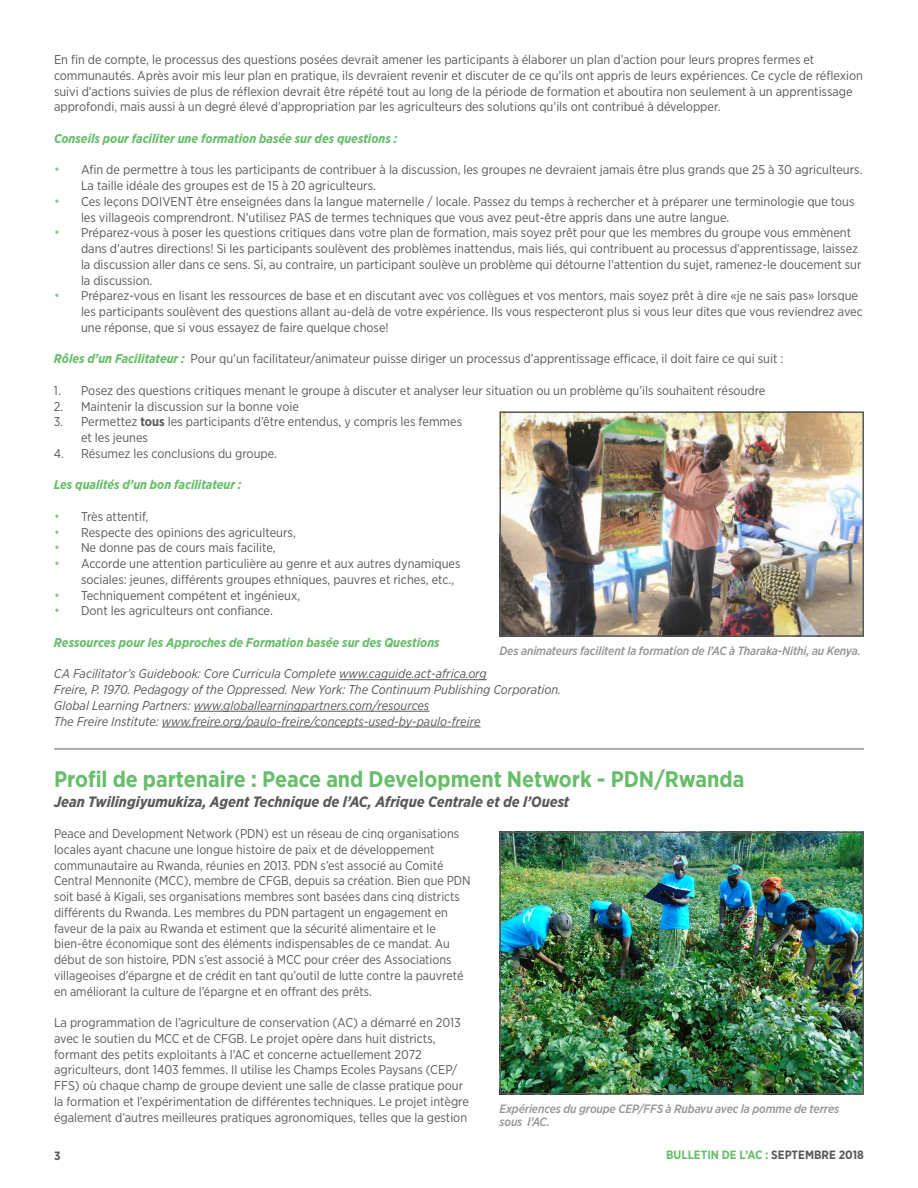
<style>
.page{position:relative;width:918px;height:1188px;background:#fff}
.page>*{position:absolute;margin:0;border:0;box-sizing:border-box;transform-origin:0 0}
.t1{font:700 22.5px "Gotham Narrow";color:#67be6a}
.t2{font:italic 700 15px "Gotham Narrow";color:#58595b}
.t3{font:12.75px/15.8px "Gotham Narrow";color:#58595b}
.t4{font:italic 12.75px/15.8px "Gotham Narrow";color:#58595b}
.t5{font:italic 700 12.75px "Gotham Narrow";color:#67be6a}
.t6{font:italic 500 12px/13.5px "Gotham Narrow";letter-spacing:-.01em;color:#939598}
.t7{font:700 12px "Gotham Narrow";color:#67be6a}
.t8{font:700 12px "Gotham Narrow";color:#58595b}
.s1{font-size:13.5px;color:#86c986}
.s2{font-weight:700;font-style:italic;color:#67be6a}
.s3{font-weight:700}
.s4{color:#58595b}
</style>
<div class="page">
<hr style="left:339px;top:679px;width:148px;height:1px;background:#58595b">
<hr style="left:194px;top:711px;width:235px;height:1px;background:#58595b">
<hr style="left:162px;top:727px;width:319px;height:1px;background:#58595b">
<hr style="left:54px;top:748px;width:810px;height:2px;background:#939598">
<img style="left:503px;top:835px;width:358px;height:256px">
<div style="left:500px;top:832px;width:364px;height:262px;border:2px solid #58595b"></div>
<img style="left:503px;top:414px;width:358px;height:220px">
<div style="left:500px;top:411px;width:364px;height:226px;border:2px solid #58595b"></div>
<p class="t3" style="left:54px;top:52px;width:810px">En fin de compte, le processus des questions posées devrait amener les participants à élaborer un plan d’action pour leurs propres fermes et communautés. Après avoir mis leur plan en pratique, ils devraient revenir et discuter de ce qu’ils ont appris de leurs expériences. Ce cycle de réflexion suivi d’actions suivies de plus de réflexion devrait être répété tout au long de la période de formation et aboutira non seulement à un apprentissage approfondi, mais aussi à un degré élevé d’appropriation par les agriculteurs des solutions qu’ils ont contribué à développer.</p>
<p class="t5" style="left:54px;top:130px;width:345px">Conseils pour faciliter une formation basée sur des questions :</p>
<p class="t3" style="left:81px;top:162px;width:783px;text-indent:-27px"><span class="s1">•</span> Afin de permettre à tous les participants de contribuer à la discussion, les groupes ne devraient jamais être plus grands que 25 à 30 agriculteurs.<br>La taille idéale des groupes est de 15 à 20 agriculteurs.</p>
<p class="t3" style="left:81px;top:193px;width:775px;text-indent:-27px"><span class="s1">•</span> Ces leçons DOIVENT être enseignées dans la langue maternelle / locale. Passez du temps à rechercher et à préparer une terminologie que tous les villageois comprendront. N’utilisez PAS de termes techniques que vous avez peut-être appris dans une autre langue.</p>
<p class="t3" style="left:81px;top:225px;width:782px;text-indent:-27px"><span class="s1">•</span> Préparez-vous à poser les questions critiques dans votre plan de formation, mais soyez prêt pour que les membres du groupe vous emmènent dans d’autres directions! Si les participants soulèvent des problèmes inattendus, mais liés, qui contribuent au processus d’apprentissage, laissez la discussion aller dans ce sens. Si, au contraire, un participant soulève un problème qui détourne l’attention du sujet, ramenez-le doucement sur la discussion.</p>
<p class="t3" style="left:81px;top:288px;width:783px;text-indent:-27px"><span class="s1">•</span> Préparez-vous en lisant les ressources de base et en discutant avec vos collègues et vos mentors, mais soyez prêt à dire «je ne sais pas» lorsque les participants soulèvent des questions allant au-delà de votre expérience. Ils vous respecteront plus si vous leur dites que vous reviendrez avec une réponse, que si vous essayez de faire quelque chose!</p>
<p class="t3" style="left:54px;top:351px;width:731px"><span class="s2">Rôles d’un Facilitateur :</span> Pour qu’un facilitateur/animateur puisse diriger un processus d’apprentissage efficace, il doit faire ce qui suit :</p>
<p class="t3" style="left:54px;top:382px;width:713px">1. Posez des questions critiques menant le groupe à discuter et analyser leur situation ou un problème qu’ils souhaitent résoudre</p>
<p class="t3" style="left:54px;top:398px;width:246px">2. Maintenir la discussion sur la bonne voie</p>
<p class="t3" style="left:81px;top:414px;width:383px;text-indent:-27px">3. Permettez <span class="s3">tous</span> les participants d’être entendus, y compris les femmes et les jeunes</p>
<p class="t3" style="left:54px;top:445px;width:225px">4. Résumez les conclusions du groupe.</p>
<p class="t5" style="left:54px;top:477px;width:189px">Les qualités d’un bon facilitateur :</p>
<p class="t3" style="left:54px;top:508px;width:96px"><span class="s1">•</span> Très attentif,</p>
<p class="t3" style="left:54px;top:524px;width:243px"><span class="s1">•</span> Respecte des opinions des agriculteurs,</p>
<p class="t3" style="left:54px;top:540px;width:223px"><span class="s1">•</span> Ne donne pas de cours mais facilite,</p>
<p class="t3" style="left:81px;top:556px;width:381px;text-indent:-27px"><span class="s1">•</span> Accorde une attention particulière au genre et aux autres dynamiques sociales: jeunes, différents groupes ethniques, pauvres et riches, etc.,</p>
<p class="t3" style="left:54px;top:587px;width:248px"><span class="s1">•</span> Techniquement compétent et ingénieux,</p>
<p class="t3" style="left:54px;top:603px;width:220px"><span class="s1">•</span> Dont les agriculteurs ont confiance.</p>
<p class="t5" style="left:54px;top:634px;width:387px">Ressources pour les Approches de Formation basée sur des Questions</p>
<p class="t4" style="left:54px;top:666px;width:509px">CA Facilitator’s Guidebook: Core Curricula Complete www.caguide.act-africa.org<br>Freire, P. 1970. Pedagogy of the Oppressed. New York: The Continuum Publishing Corporation.<br>Global Learning Partners: www.globallearningpartners.com/resources<br>The Freire Institute: www.freire.org/paulo-freire/concepts-used-by-paulo-freire</p>
<p class="t6" style="left:500px;top:644px;width:363px">Des animateurs facilitent la formation de l’AC à Tharaka-Nithi, au Kenya.</p>
<h1 class="t1" style="left:54px;top:765px;width:692px">Profil de partenaire : Peace and Development Network - PDN/Rwanda</h1>
<p class="t2" style="left:54px;top:792px;width:517px">Jean Twilingiyumukiza, Agent Technique de l’AC, Afrique Centrale et de l’Ouest</p>
<p class="t3" style="left:54px;top:826px;width:418px">Peace and Development Network (PDN) est un réseau de cinq organisations locales ayant chacune une longue histoire de paix et de développement communautaire au Rwanda, réunies en 2013. PDN s’est associé au Comité Central Mennonite (MCC), membre de CFGB, depuis sa création. Bien que PDN soit basé à Kigali, ses organisations membres sont basées dans cinq districts différents du Rwanda. Les membres du PDN partagent un engagement en faveur de la paix au Rwanda et estiment que la sécurité alimentaire et le bien-être économique sont des éléments indispensables de ce mandat. Au début de son histoire, PDN s’est associé à MCC pour créer des Associations villageoises d’épargne et de crédit en tant qu’outil de lutte contre la pauvreté en améliorant la culture de l’épargne et en offrant des prêts.</p>
<p class="t3" style="left:54px;top:1015px;width:417px">La programmation de l’agriculture de conservation (AC) a démarré en 2013 avec le soutien du MCC et de CFGB. Le projet opère dans huit districts, formant des petits exploitants à l’AC et concerne actuellement 2072 agriculteurs, dont 1403 femmes. Il utilise les Champs Ecoles Paysans (CEP/ FFS) où chaque champ de groupe devient une salle de classe pratique pour la formation et l’expérimentation de différentes techniques. Le projet intègre également d’autres meilleures pratiques agronomiques, telles que la gestion</p>
<p class="t6" style="left:500px;top:1102px;width:341px">Expériences du groupe CEP/FFS à Rubavu avec la pomme de terres sous l’AC.</p>
<p class="t8" style="left:54px;top:1148px;width:8px">3</p>
<p class="t7" style="left:666px;top:1147px;width:199px">BULLETIN DE L’AC : <span class="s4">SEPTEMBRE 2018</span></p>
</div>
